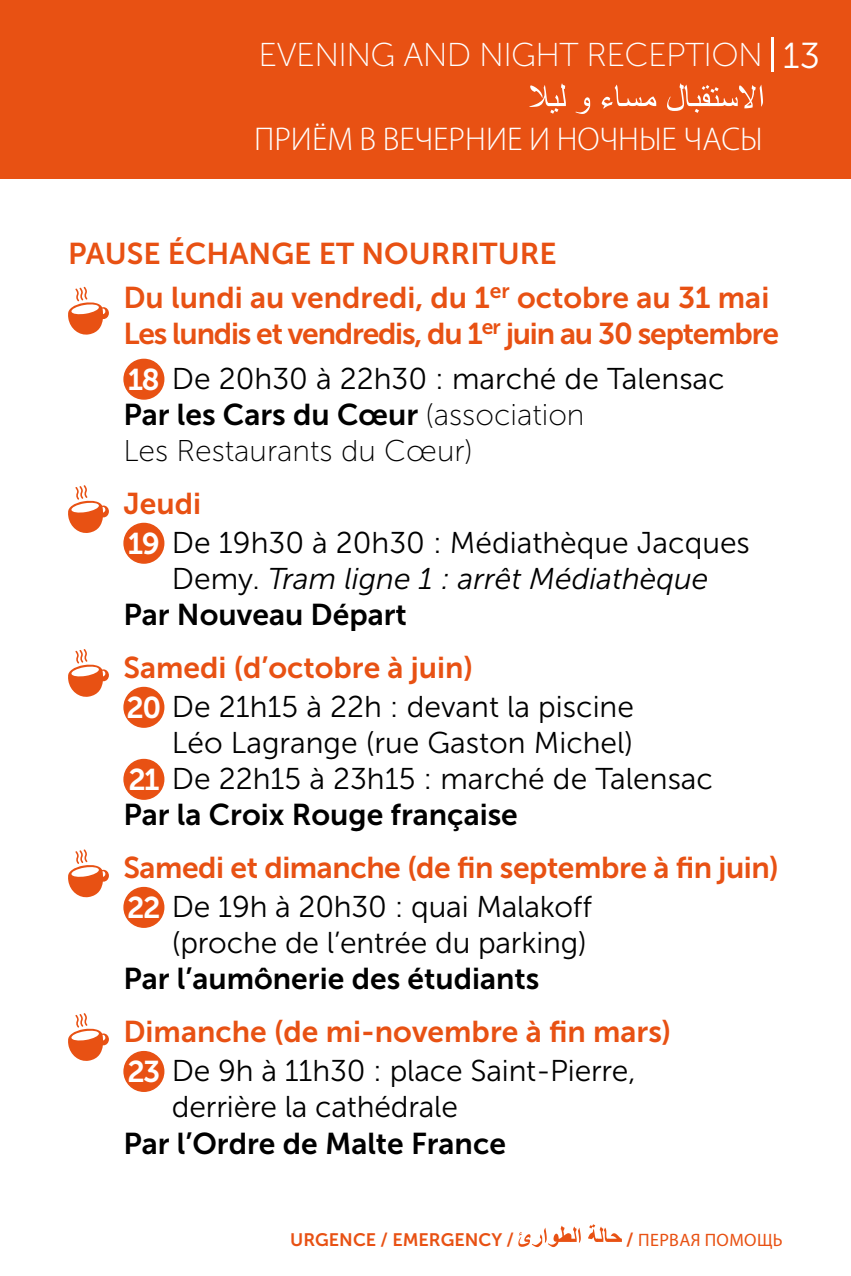
<style>
.page{position:relative;width:851px;height:1276px;background:#fff}
.page>*{position:absolute;margin:0;border:0;box-sizing:border-box;transform-origin:0 0}
.t1{font:36px "Museo Sans 300";color:#fff}
.t2{font:300 33px "Myriad Pro";color:#fff}
.t3{font:33px "Museo Sans 100";letter-spacing:-.02em;color:#fff}
.t4{font:30px/36px "Museo Sans 300";color:#000;text-align:center}
.t5{font:30px/44.4px "Museo Sans 700";color:#e85113}
.t6{font:30px "Museo Sans 700";color:#000}
.t7{font:30px "Museo Sans 700";letter-spacing:-.04em;color:#e85113}
.t8{font:30px "Museo Sans 100";color:#000}
.t9{font:18px "Museo Sans 700";color:#e85113}
.t10{font:18px "Myriad Pro";letter-spacing:.02em;color:#e85113}
.s1{font-family:"Museo Sans 700";color:#fff}
.s2{font-family:"Museo Sans 100"}
.s3{font-style:italic}
.s4{font-family:"Museo Sans 700"}
</style>
<div class="page">
<div style="left:0;top:0;width:850px;height:179px;background:#e85113"></div>
<hr style="left:771px;top:37px;width:3px;height:34px;background:#fff">
<svg style="left:518px;top:1225px;width:62px;height:22px"></svg>
<svg style="left:588px;top:1224px;width:33px;height:18px"></svg>
<svg style="left:529px;top:83px;width:233px;height:31px"></svg>
<div style="left:124px;top:359px;width:40px;height:40px;background:#e85113;border-radius:50%"></div>
<div style="left:123px;top:359px;width:41px;height:41px;border:2px solid #e85113;border-radius:50%"></div>
<div style="left:124px;top:523px;width:40px;height:40px;background:#e85113;border-radius:50%"></div>
<div style="left:123px;top:523px;width:41px;height:41px;border:2px solid #e85113;border-radius:50%"></div>
<div style="left:124px;top:687px;width:40px;height:40px;background:#e85113;border-radius:50%"></div>
<div style="left:123px;top:687px;width:41px;height:41px;border:2px solid #e85113;border-radius:50%"></div>
<div style="left:124px;top:759px;width:40px;height:40px;background:#e85113;border-radius:50%"></div>
<div style="left:123px;top:759px;width:41px;height:41px;border:2px solid #e85113;border-radius:50%"></div>
<div style="left:124px;top:887px;width:40px;height:40px;background:#e85113;border-radius:50%"></div>
<div style="left:123px;top:887px;width:41px;height:41px;border:2px solid #e85113;border-radius:50%"></div>
<div style="left:124px;top:1051px;width:40px;height:40px;background:#e85113;border-radius:50%"></div>
<div style="left:123px;top:1051px;width:41px;height:41px;border:2px solid #e85113;border-radius:50%"></div>
<svg style="left:68px;top:287px;width:41px;height:48px"></svg>
<svg style="left:68px;top:485px;width:41px;height:48px"></svg>
<svg style="left:68px;top:649px;width:41px;height:48px"></svg>
<svg style="left:68px;top:849px;width:41px;height:49px"></svg>
<svg style="left:68px;top:1013px;width:41px;height:48px"></svg>
<p class="t3" style="left:258px;top:37px;width:505px">EVENING AND NIGHT RECEPTION</p>
<p class="t2" style="left:254px;top:120px;width:510px">ПРИЁМ В ВЕЧЕРНИЕ И НОЧНЫЕ ЧАСЫ</p>
<p class="t1" style="left:782px;top:36px;width:39px">13</p>
<p class="t5" style="left:123px;top:231px;width:647px;text-indent:-55px">PAUSE ÉCHANGE ET NOURRITURE<br>Du lundi au vendredi, du 1<sup>er</sup> octobre au 31 mai</p>
<p class="t7" style="left:123px;top:317px;width:657px">Les lundis et vendredis, du 1<sup>er</sup> juin au 30 septembre</p>
<p class="t4" style="left:128px;top:361px;width:598px"><span class="s1">18</span> De 20h30 à 22h30 : marché de Talensac</p>
<p class="t6" style="left:123px;top:398px;width:462px">Par les Cars du Cœur <span class="s2">(association</span></p>
<p class="t8" style="left:123px;top:435px;width:351px">Les Restaurants du Cœur)</p>
<p class="t5" style="left:123px;top:482px;width:79px">Jeudi</p>
<p class="t4" style="left:128px;top:525px;width:623px"><span class="s1">19</span> De 19h30 à 20h30 : Médiathèque Jacques<br>Demy. <span class="s3">Tram ligne 1 : arrêt Médiathèque</span></p>
<p class="t6" style="left:123px;top:598px;width:285px">Par Nouveau Départ</p>
<p class="t5" style="left:123px;top:646px;width:351px">Samedi (d’octobre à juin)</p>
<p class="t4" style="left:126px;top:689px;width:509px"><span class="s1">20</span> De 21h15 à 22h : devant la piscine</p>
<p class="t4" style="left:172px;top:725px;width:463px">Léo Lagrange (rue Gaston Michel)</p>
<p class="t4" style="left:128px;top:761px;width:586px"><span class="s1">21</span> De 22h15 à 23h15 : marché de Talensac</p>
<p class="t6" style="left:123px;top:798px;width:396px">Par la Croix Rouge française</p>
<p class="t5" style="left:123px;top:846px;width:656px">Samedi et dimanche (de fin septembre à fin juin)</p>
<p class="t4" style="left:127px;top:889px;width:466px;text-align:right"><span class="s1">22</span> De 19h à 20h30 : quai Malakoff (proche de l’entrée du parking)</p>
<p class="t6" style="left:123px;top:962px;width:417px">Par l’aumônerie des étudiants</p>
<p class="t5" style="left:123px;top:1010px;width:549px">Dimanche (de mi-novembre à fin mars)</p>
<p class="t4" style="left:172px;top:1053px;width:465px;text-align:left;text-indent:-45px"><span class="s1">23</span> De 9h à 11h30 : place Saint-Pierre, derrière la cathédrale</p>
<p class="t6" style="left:123px;top:1126px;width:384px">Par l’Ordre de Malte France</p>
<p class="t9" style="left:290px;top:1229px;width:225px">URGENCE / EMERGENCY /</p>
<p class="t10" style="left:626px;top:1229px;width:158px"><span class="s4">/</span> ПЕРВАЯ ПОМОЩЬ</p>
</div>
